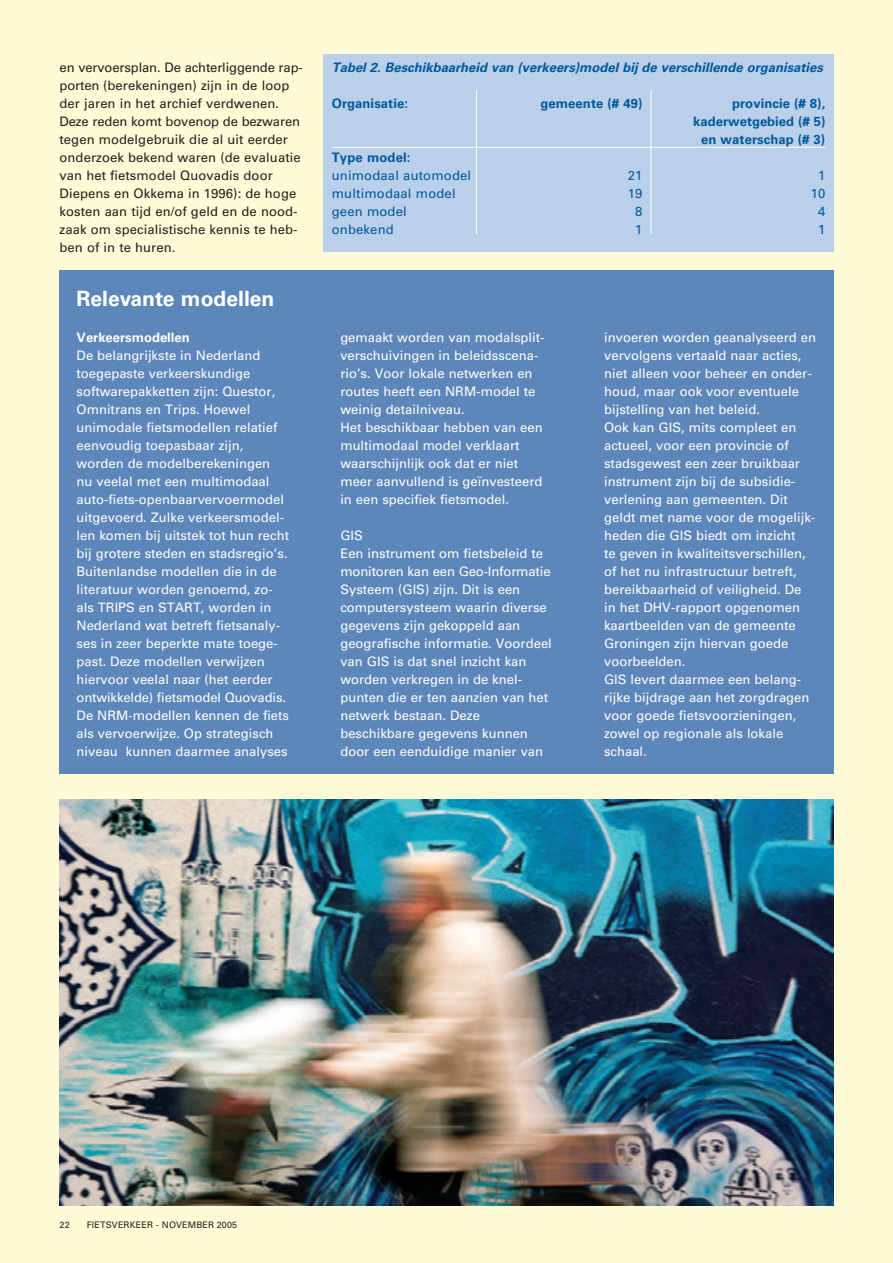
<style>
.page{position:relative;width:893px;height:1263px;background:#fff}
.page>*{position:absolute;margin:0;border:0;box-sizing:border-box;transform-origin:0 0}
.t1{font:700 21px "Univers";color:#fff}
.t2{font:13.05px/18px "Univers";color:#fff}
.t3{font:13.05px/18px "Univers";letter-spacing:.005em;color:#231f20}
.t4{font:700 13.05px/18px "Univers";letter-spacing:.005em;color:#00599b;text-align:right}
.t5{font:italic 700 13.05px "Univers";color:#00599b}
.t6{font:13.05px "Univers";letter-spacing:.01em;color:#00599b}
.t7{font:700 13.05px "Univers";color:#fff}
.t8{font:9px "Univers";letter-spacing:.01em;color:#231f20}
</style>
<div class="page">
<div style="left:0;top:0;width:892px;height:1263px;background:#fffbd6"></div>
<div style="left:323px;top:54px;width:510px;height:198px;background:#b9cfea"></div>
<hr style="left:332px;top:147px;width:493px;height:1px;background:#fff">
<hr style="left:476px;top:90px;width:1px;height:144px;background:#fff">
<hr style="left:650px;top:90px;width:1px;height:144px;background:#fff">
<div style="left:60px;top:270px;width:773px;height:504px;background:#5d87bb"></div>
<img style="left:60px;top:800px;width:773px;height:406px">
<p class="t3" style="left:60px;top:60px;width:245px">en vervoersplan. De achterliggende rap&shy;porten (berekeningen) zijn in de loop der jaren in het archief verdwenen.<br>Deze reden komt bovenop de bezwaren tegen modelgebruik die al uit eerder onderzoek bekend waren (de evaluatie van het fietsmodel Quovadis door Diepens en Okkema in 1996): de hoge kosten aan tijd en/of geld en de nood&shy;zaak om specialistische kennis te heb&shy;ben of in te huren.</p>
<h1 class="t1" style="left:77px;top:291px;width:199px">Relevante modellen</h1>
<p class="t7" style="left:77px;top:333px;width:115px">Verkeersmodellen</p>
<p class="t2" style="left:77px;top:348px;width:214px">De belangrijkste in Nederland toegepaste verkeerskundige softwarepakketten zijn: Questor,<br>Omnitrans en Trips. Hoewel unimodale fietsmodellen relatief eenvoudig toepasbaar zijn, worden de modelberekeningen nu veelal met een multimodaal auto-fiets-openbaarvervoermodel uitgevoerd. Zulke verkeersmodel&shy;len komen bij uitstek tot hun recht bij grotere steden en stadsregio’s.<br>Buitenlandse modellen die in de literatuur worden genoemd, zo&shy;als TRIPS en START, worden in<br>Nederland wat betreft fietsanaly&shy;ses in zeer beperkte mate toege&shy;past. Deze modellen verwijzen hiervoor veelal naar (het eerder ontwikkelde) fietsmodel Quovadis.<br>De NRM-modellen kennen de fiets als vervoerwijze. Op strategisch niveau kunnen daarmee analyses</p>
<p class="t5" style="left:332px;top:63px;width:492px">Tabel 2. Beschikbaarheid van (verkeers)model bij de verschillende organisaties</p>
<p class="t4" style="left:332px;top:96px;width:78px">Organisatie:</p>
<p class="t4" style="left:540px;top:96px;width:103px">gemeente (# 49)</p>
<p class="t4" style="left:693px;top:96px;width:133px">provincie (# 8), kaderwetgebied (# 5) en waterschap (# 3)</p>
<p class="t4" style="left:332px;top:150px;width:80px">Type model:</p>
<p class="t6" style="left:332px;top:171px;width:141px">unimodaal automodel</p>
<p class="t6" style="left:627px;top:171px;width:16px">21</p>
<p class="t6" style="left:818px;top:171px;width:9px">1</p>
<p class="t6" style="left:332px;top:189px;width:125px">multimodaal model</p>
<p class="t6" style="left:627px;top:189px;width:16px">19</p>
<p class="t6" style="left:810px;top:189px;width:16px">10</p>
<p class="t6" style="left:332px;top:207px;width:76px">geen model</p>
<p class="t6" style="left:635px;top:207px;width:9px">8</p>
<p class="t6" style="left:818px;top:207px;width:9px">4</p>
<p class="t6" style="left:332px;top:225px;width:63px">onbekend</p>
<p class="t6" style="left:635px;top:225px;width:9px">1</p>
<p class="t6" style="left:818px;top:225px;width:9px">1</p>
<p class="t2" style="left:340px;top:330px;width:206px">gemaakt worden van modalsplit&shy;verschuivingen in beleidsscena&shy;rio’s. Voor lokale netwerken en routes heeft een NRM-model te weinig detailniveau.<br>Het beschikbaar hebben van een multimodaal model verklaart waarschijnlijk ook dat er niet meer aanvullend is geïnvesteerd in een specifiek fietsmodel.</p>
<p class="t2" style="left:340px;top:528px;width:213px">GIS<br>Een instrument om fietsbeleid te monitoren kan een Geo-Informatie<br>Systeem (GIS) zijn. Dit is een computersysteem waarin diverse gegevens zijn gekoppeld aan geografische informatie. Voordeel van GIS is dat snel inzicht kan worden verkregen in de knel&shy;punten die er ten aanzien van het netwerk bestaan. Deze beschikbare gegevens kunnen door een eenduidige manier van</p>
<p class="t2" style="left:604px;top:330px;width:213px">invoeren worden geanalyseerd en vervolgens vertaald naar acties, niet alleen voor beheer en onder&shy;houd, maar ook voor eventuele bijstelling van het beleid.<br>Ook kan GIS, mits compleet en actueel, voor een provincie of stadsgewest een zeer bruikbaar instrument zijn bij de subsidie&shy;verlening aan gemeenten. Dit geldt met name voor de mogelijk&shy;heden die GIS biedt om inzicht<br>te geven in kwaliteitsverschillen, of het nu infrastructuur betreft, bereikbaarheid of veiligheid. De in het DHV-rapport opgenomen kaartbeelden van de gemeente<br>Groningen zijn hiervan goede voorbeelden.<br>GIS levert daarmee een belang&shy;rijke bijdrage aan het zorgdragen voor goede fietsvoorzieningen, zowel op regionale als lokale schaal.</p>
<p class="t8" style="left:60px;top:1221px;width:12px">22</p>
<p class="t8" style="left:87px;top:1221px;width:152px">FIETSVERKEER - NOVEMBER 2005</p>
</div>
